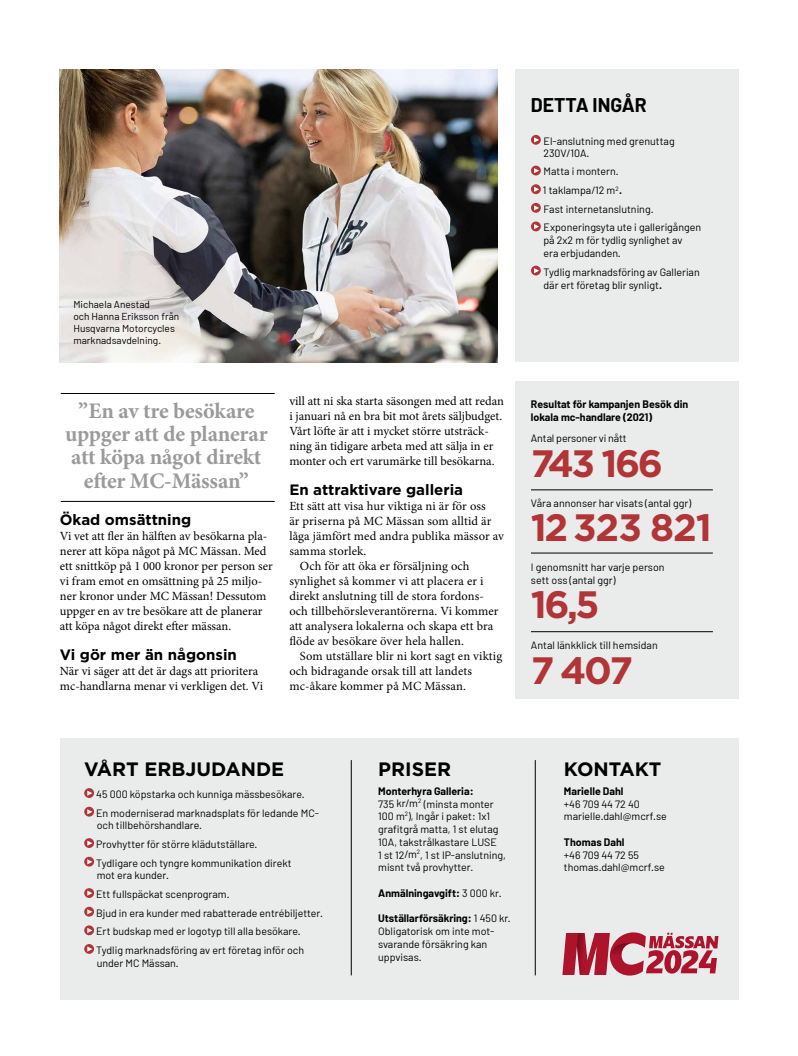
<style>
.page{position:relative;width:798px;height:1056px;background:#fff}
.page>*{position:absolute;margin:0;border:0;box-sizing:border-box;transform-origin:0 0}
.t1{font:700 38.12px "Gotham";letter-spacing:-.065em;color:#b13436}
.t2{font:700 22.25px/23px "Minion Pro";letter-spacing:-.01em;color:#9a9a9a;text-align:center}
.t3{font:700 19.38px "Gotham";color:#000}
.t4{font:700 19.38px "Barlow";color:#000}
.t5{font:700 15px "Gotham";color:#000}
.t6{font:12.5px/15px "Minion Pro";color:#000}
.t7{font:10.62px/12.8px "Barlow";color:#000}
.t8{font:700 10.62px/12.8px "Barlow";color:#000}
.t9{font:10.12px/12.1px "Barlow";color:#000}
.s1{font-size:13.75px}
.s2{font-weight:700}
.s3{font-weight:400}
</style>
<div class="page">
<div style="left:60px;top:738px;width:678px;height:261px;background:#eaebeb"></div>
<div style="left:514px;top:381px;width:224px;height:317px;background:#eaebeb"></div>
<svg style="left:84px;top:788px;width:10px;height:10px"></svg>
<svg style="left:87px;top:791px;width:5px;height:5px"></svg>
<svg style="left:84px;top:807px;width:10px;height:10px"></svg>
<svg style="left:87px;top:809px;width:5px;height:5px"></svg>
<svg style="left:84px;top:838px;width:10px;height:10px"></svg>
<svg style="left:87px;top:841px;width:5px;height:5px"></svg>
<svg style="left:84px;top:857px;width:10px;height:10px"></svg>
<svg style="left:87px;top:859px;width:5px;height:5px"></svg>
<svg style="left:84px;top:888px;width:10px;height:10px"></svg>
<svg style="left:87px;top:891px;width:5px;height:5px"></svg>
<svg style="left:84px;top:907px;width:10px;height:10px"></svg>
<svg style="left:87px;top:909px;width:5px;height:5px"></svg>
<svg style="left:84px;top:925px;width:10px;height:10px"></svg>
<svg style="left:87px;top:928px;width:5px;height:5px"></svg>
<div style="left:84px;top:944px;width:10px;height:10px;background:#b13436;border-radius:50%"></div>
<svg style="left:87px;top:946px;width:5px;height:6px"></svg>
<hr style="left:351px;top:760px;width:1px;height:215px;background:#000">
<hr style="left:535px;top:760px;width:1px;height:215px;background:#000">
<hr style="left:61px;top:393px;width:214px;height:1px;background:#000">
<hr style="left:530px;top:490px;width:182px;height:1px;background:#000">
<hr style="left:530px;top:553px;width:182px;height:1px;background:#000">
<hr style="left:530px;top:631px;width:182px;height:1px;background:#000">
<hr style="left:61px;top:501px;width:214px;height:1px;background:#000">
<img style="left:60px;top:69px;width:437px;height:293px">
<svg style="left:562px;top:932px;width:156px;height:44px"></svg>
<div style="left:514px;top:69px;width:224px;height:293px;background:#eaebeb"></div>
<svg style="left:530px;top:135px;width:10px;height:10px"></svg>
<svg style="left:534px;top:137px;width:5px;height:6px"></svg>
<svg style="left:530px;top:166px;width:10px;height:9px"></svg>
<svg style="left:534px;top:168px;width:5px;height:5px"></svg>
<svg style="left:530px;top:184px;width:10px;height:10px"></svg>
<svg style="left:534px;top:187px;width:5px;height:5px"></svg>
<svg style="left:530px;top:203px;width:10px;height:10px"></svg>
<svg style="left:534px;top:205px;width:5px;height:6px"></svg>
<svg style="left:530px;top:222px;width:10px;height:9px"></svg>
<svg style="left:534px;top:224px;width:5px;height:5px"></svg>
<svg style="left:530px;top:266px;width:10px;height:9px"></svg>
<svg style="left:534px;top:268px;width:5px;height:5px"></svg>
<p class="t9" style="left:73px;top:298px;width:107px">Michaela Anestad<br>och Hanna Eriksson från<br>Husqvarna Motorcycles marknadsavdelning.</p>
<h3 class="t4" style="left:530px;top:93px;width:117px">DETTA INGÅR</h3>
<p class="t7" style="left:543px;top:135px;width:133px;line-height:12.1px">El-anslutning med grenuttag<br>230V/10A.</p>
<p class="t7" style="left:542px;top:162px;width:160px;line-height:18.6px">Matta i montern.<br>1 taklampa/12 m<sup>2</sup><span class="s1">.<br></span>Fast internetanslutning.<br>Exponeringsyta ute i gallerigången</p>
<p class="t7" style="left:543px;top:234px;width:141px">på 2x2 m för tydlig synlighet av era erbjudanden.</p>
<p class="t7" style="left:543px;top:265px;width:158px;line-height:13.4px">Tydlig marknadsföring av Gallerian där ert företag blir synligt<span class="s1">.</span></p>
<p class="t6" style="left:289px;top:394px;width:216px">vill att ni ska starta säsongen med att redan i januari nå en bra bit mot årets säljbudget.<br>Vårt löfte är att i mycket större utsträck&shy;ning än tidigare arbeta med att sälja in er monter och ert varumärke till besökarna.</p>
<h3 class="t5" style="left:289px;top:480px;width:175px">En attraktivare galleria</h3>
<p class="t6" style="left:289px;top:499px;width:198px">Ett sätt att visa hur viktiga ni är för oss</p>
<p class="t6" style="left:289px;top:514px;width:203px">är priserna på MC Mässan som alltid är</p>
<p class="t6" style="left:289px;top:529px;width:216px">låga jämfört med andra publika mässor av</p>
<p class="t6" style="left:289px;top:544px;width:78px">samma storlek.</p>
<p class="t6" style="left:300px;top:559px;width:171px">Och för att öka er försäljning och</p>
<p class="t6" style="left:289px;top:574px;width:196px">synlighet så kommer vi att placera er i</p>
<p class="t6" style="left:289px;top:589px;width:196px">direkt anslutning till de stora fordons-</p>
<p class="t6" style="left:289px;top:604px;width:210px">och tillbehörsleverantörerna. Vi kommer</p>
<p class="t6" style="left:289px;top:619px;width:205px">att analysera lokalerna och skapa ett bra</p>
<p class="t6" style="left:289px;top:634px;width:176px">flöde av besökare över hela hallen.</p>
<p class="t6" style="left:300px;top:649px;width:204px">Som utställare blir ni kort sagt en viktig</p>
<p class="t6" style="left:289px;top:664px;width:184px">och bidragande orsak till att landets</p>
<p class="t6" style="left:289px;top:679px;width:178px">mc-åkare kommer på MC Mässan.</p>
<h2 class="t2" style="left:65px;top:399px;width:204px">”En av tre besökare uppger att de planerar att köpa något direkt efter MC-Mässan”</h2>
<p class="t8" style="left:530px;top:398px;width:159px">Resultat för kampanjen Besök din lokala mc-handlare (2021)</p>
<p class="t7" style="left:530px;top:432px;width:97px">Antal personer vi nått</p>
<h1 class="t1" style="left:530px;top:438px;width:133px">743 166</h1>
<p class="t7" style="left:530px;top:496px;width:162px">Våra annonser har visats (antal ggr)</p>
<h1 class="t1" style="left:530px;top:503px;width:182px">12 323 821</h1>
<p class="t7" style="left:530px;top:561px;width:135px">I genomsnitt har varje person sett oss (antal ggr)</p>
<h1 class="t1" style="left:530px;top:580px;width:70px">16,5</h1>
<p class="t7" style="left:530px;top:638px;width:128px">Antal länkklick till hemsidan</p>
<h1 class="t1" style="left:530px;top:645px;width:104px">7 407</h1>
<h3 class="t5" style="left:60px;top:510px;width:133px">Ökad omsättning</h3>
<p class="t6" style="left:60px;top:529px;width:214px">Vi vet att fler än hälften av besökarna pla&shy;nerer att köpa något på MC Mässan. Med ett snittköp på 1 000 kronor per person ser vi fram emot en omsättning på 25 miljo&shy;ner kronor under MC Mässan! Dessutom uppger en av tre besökare att de planerar att köpa något direkt efter mässan.</p>
<h3 class="t5" style="left:60px;top:645px;width:178px">Vi gör mer än någonsin</h3>
<p class="t6" style="left:60px;top:664px;width:205px">När vi säger att det är dags att prioritera mc-handlarna menar vi verkligen det. Vi</p>
<h3 class="t3" style="left:84px;top:756px;width:201px">VÅRT ERBJUDANDE</h3>
<p class="t7" style="left:96px;top:785px;width:224px;line-height:18.6px">45 000 köpstarka och kunniga mässbesökare.<br>En moderniserad marknadsplats för ledande MC-</p>
<p class="t7" style="left:96px;top:816px;width:197px;line-height:18.6px">och tillbehörshandlare.<br>Provhytter för större klädutställare.<br>Tydligare och tyngre kommunikation direkt</p>
<p class="t7" style="left:96px;top:866px;width:228px;line-height:18.6px">mot era kunder.<br>Ett fullspäckat scenprogram.<br>Bjud in era kunder med rabatterade entrébiljetter.<br>Ert budskap med er logotyp till alla besökare.<br>Tydlig marknadsföring av ert företag inför och</p>
<p class="t7" style="left:97px;top:956px;width:83px">under MC Mässan.</p>
<h3 class="t3" style="left:378px;top:756px;width:74px">PRISER</h3>
<p class="t7" style="left:378px;top:784px;width:129px"><span class="s2">Monterhyra Galleria:<br></span>735 kr/m<sup>2</sup> (minsta monter<br>100 m<sup>2</sup>), Ingår i paket: 1x1 grafitgrå matta, 1 st elutag<br>10A, takstrålkastare LUSE<br>1 st 12/m<sup>2</sup>, 1 st IP-anslutning, misnt två provhytter.</p>
<p class="t8" style="left:378px;top:887px;width:125px">Anmälningavgift: <span class="s3">3 000 kr.</span></p>
<p class="t7" style="left:378px;top:912px;width:134px"><span class="s2">Utställarförsäkring:</span> 1 450 kr.<br>Obligatorisk om inte mot&shy;svarande försäkring kan uppvisas.</p>
<h3 class="t3" style="left:563px;top:756px;width:99px">KONTAKT</h3>
<p class="t8" style="left:563px;top:785px;width:61px">Marielle Dahl</p>
<p class="t7" style="left:563px;top:797px;width:104px">+46 709 44 72 40 marielle.dahl@mcrf.se</p>
<p class="t8" style="left:563px;top:836px;width:62px">Thomas Dahl</p>
<p class="t7" style="left:563px;top:848px;width:102px">+46 709 44 72 55 thomas.dahl@mcrf.se</p>
</div>
